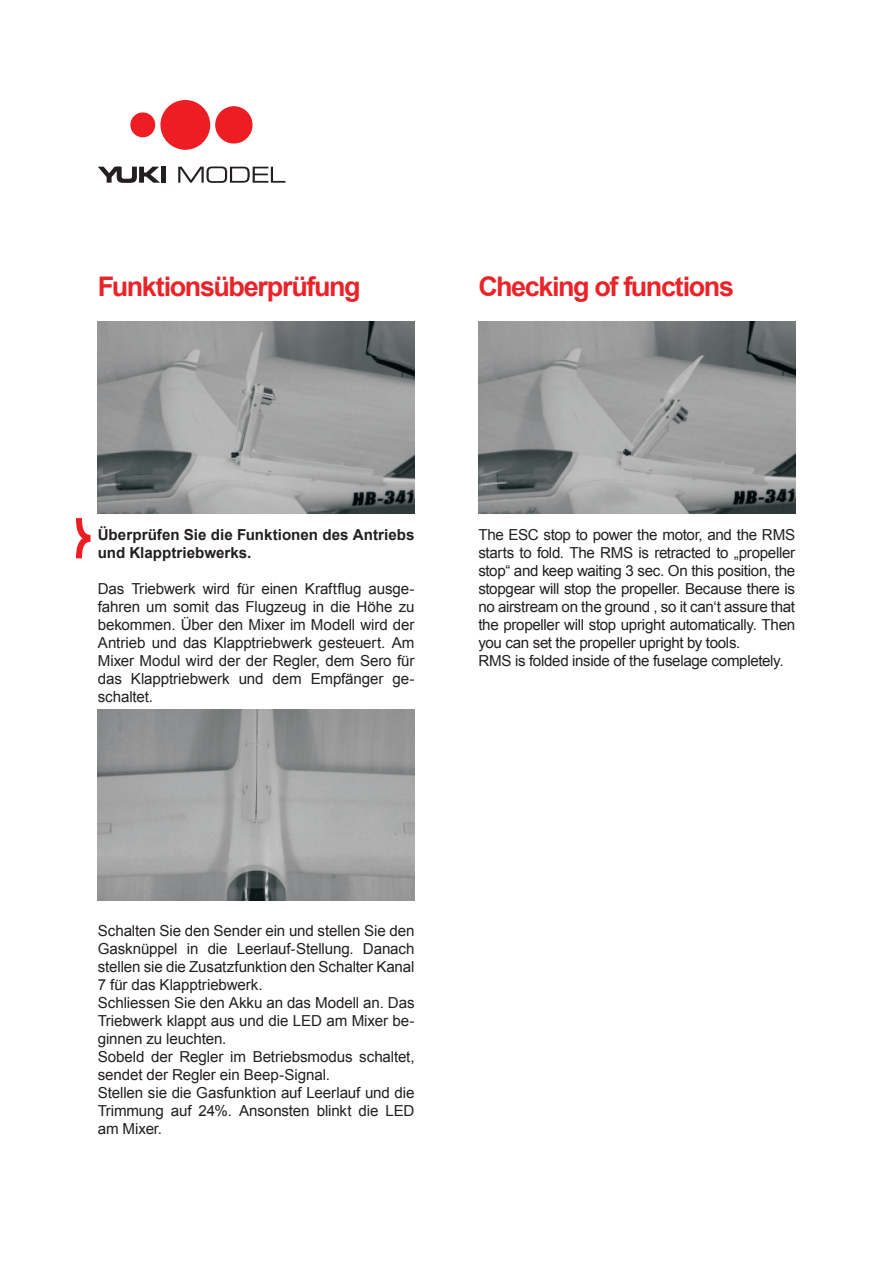
<style>
.page{position:relative;width:893px;height:1263px;background:#fff}
.page>*{position:absolute;margin:0;border:0;box-sizing:border-box;transform-origin:0 0}
.t1{font:700 27px "Arial";letter-spacing:-.05em;color:#eb2328}
.t2{font:15.15px/18px "Arial";letter-spacing:-.01em;color:#231f20}
.t3{font:700 15.15px/18px "Arial";color:#231f20}
</style>
<div class="page">
<svg style="left:98px;top:167px;width:62px;height:16px"></svg>
<div style="left:161px;top:167px;width:5px;height:16px;background:#231f20"></div>
<svg style="left:178px;top:166px;width:107px;height:17px"></svg>
<div style="left:130px;top:112px;width:25px;height:25px;background:#ee1d23;border-radius:50%"></div>
<div style="left:215px;top:106px;width:38px;height:38px;background:#ee1d23;border-radius:50%"></div>
<div style="left:160px;top:100px;width:50px;height:50px;background:#ee1d23;border-radius:50%"></div>
<img style="left:98px;top:322px;width:317px;height:191px">
<img style="left:98px;top:709px;width:317px;height:191px">
<img style="left:478px;top:322px;width:317px;height:191px">
<svg style="left:76px;top:518px;width:15px;height:41px"></svg>
<h1 class="t1" style="left:98px;top:269px;width:264px">Funktionsüberprüfung</h1>
<h1 class="t1" style="left:478px;top:269px;width:257px">Checking of functions</h1>
<p class="t3" style="left:98px;top:526px;width:318px">Überprüfen Sie die Funktionen des Antriebs und Klapptriebwerks.</p>
<p class="t2" style="left:98px;top:580px;width:318px;text-align:justify">Das Triebwerk wird für einen Kraftflug ausge&shy;fahren um somit das Flugzeug in die Höhe zu bekommen. Über den Mixer im Modell wird der Antrieb und das Klapptriebwerk gesteuert. Am Mixer Modul wird der der Regler, dem Sero für das Klapptriebwerk und dem Empfänger ge&shy;schaltet.</p>
<p class="t2" style="left:478px;top:526px;width:318px">The ESC stop to power the motor, and the RMS starts to fold. The RMS is retracted to „propeller stop“ and keep waiting 3 sec. On this position, the stopgear will stop the propeller. Because there is no airstream on the ground , so it can‘t assure that the propeller will stop upright automatically. Then you can set the propeller upright by tools.<br>RMS is folded inside of the fuselage completely.</p>
<p class="t2" style="left:98px;top:922px;width:318px">Schalten Sie den Sender ein und stellen Sie den Gasknüppel in die Leerlauf-Stellung. Danach stellen sie die Zusatzfunktion den Schalter Kanal 7 für das Klapptriebwerk.<br>Schliessen Sie den Akku an das Modell an. Das Triebwerk klappt aus und die LED am Mixer be&shy;ginnen zu leuchten.<br>Sobeld der Regler im Betriebsmodus schaltet, sendet der Regler ein Beep-Signal.<br>Stellen sie die Gasfunktion auf Leerlauf und die Trimmung auf 24%. Ansonsten blinkt die LED am Mixer.</p>
</div>
